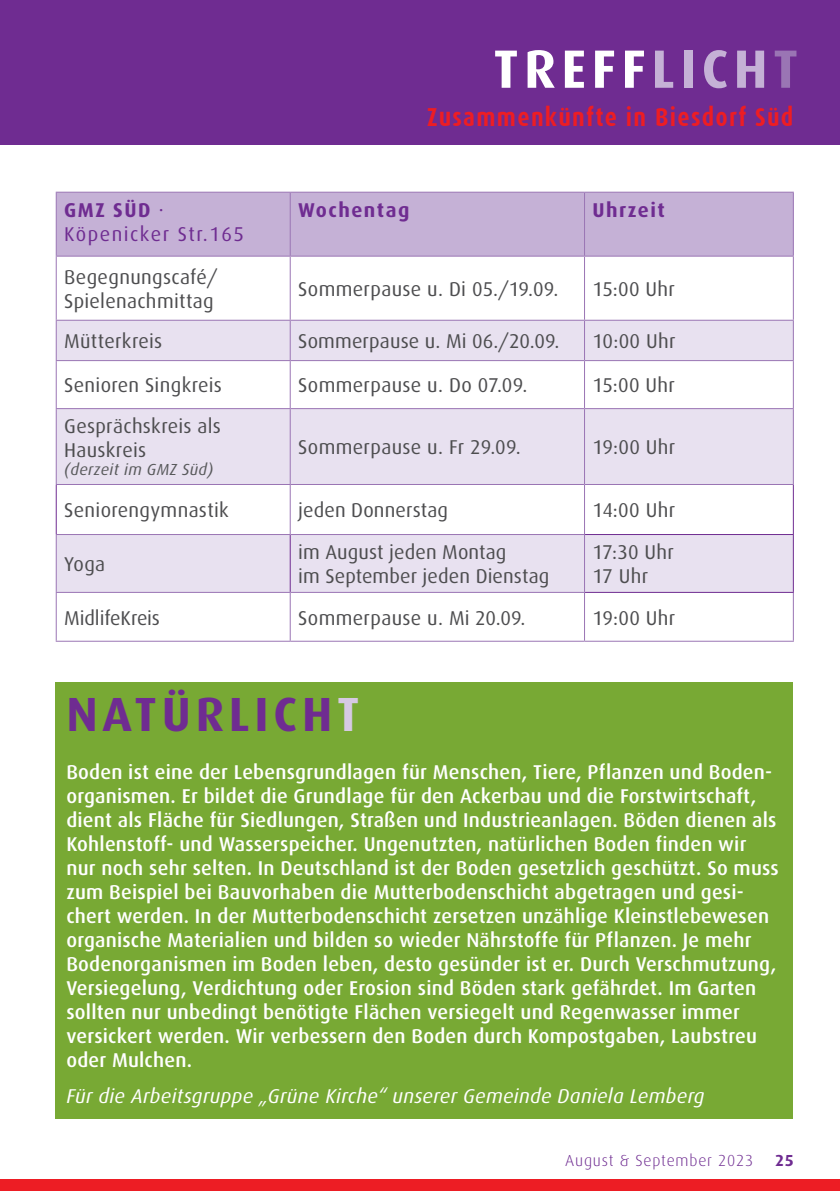
<style>
.page{position:relative;width:840px;height:1191px;background:#fff}
.page>*{position:absolute;margin:0;border:0;box-sizing:border-box;transform-origin:0 0}
.t1{font:700 54px "Dax";letter-spacing:.1em;color:#c5b1d6}
.t2{font:700 54px "Dax";color:#fff}
.t3{font:700 48px "Dax";letter-spacing:.1em;color:#6f2c91}
.t4{font:700 26px "Dax Condensed";letter-spacing:.05em;color:#ed1d24}
.t5{font:500 20px/24px "Dax";letter-spacing:.01em;color:#fff}
.t6{font:20px/24px "Dax";letter-spacing:.01em;color:#4d4d4f}
.t7{font:italic 20px "Dax";letter-spacing:.015em;color:#fff}
.t8{font:20px/24px "Dax";letter-spacing:.075em;color:#6f2c91}
.t9{font:700 20px "Dax";color:#6f2c91}
.t10{font:20px "Dax";letter-spacing:-.01em;color:#4d4d4f}
.t11{font:300 16px "Dax";letter-spacing:.05em;color:#6f2c91}
.t12{font:italic 16px "Dax";letter-spacing:.025em;color:#58595b}
.t13{font:700 16px "Dax";color:#6f2c91}
.s1{color:#fff}
.s2{color:#9a75b4}
.s3{font-weight:700}
.s4{color:#d6c9e3}
</style>
<div class="page">
<div style="left:0;top:1179px;width:839px;height:12px;background:#ed1d24"></div>
<div style="left:0;top:0;width:839px;height:145px;background:#6f2c91"></div>
<div style="left:55px;top:681px;width:737px;height:437px;background:#78a934"></div>
<div style="left:57px;top:193px;width:735px;height:63px;background:#c5b1d6"></div>
<svg style="left:57px;top:321px;width:735px;height:271px;fill:#e8e1f0"></svg>
<hr style="left:56px;top:593px;width:1px;height:47px;background:#9a75b4">
<hr style="left:289px;top:593px;width:1px;height:47px;background:#9a75b4">
<hr style="left:583px;top:593px;width:1px;height:47px;background:#9a75b4">
<hr style="left:792px;top:593px;width:1px;height:47px;background:#9a75b4">
<hr style="left:56px;top:640px;width:234px;height:1px;background:#9a75b4">
<hr style="left:290px;top:640px;width:294px;height:1px;background:#9a75b4">
<hr style="left:584px;top:640px;width:209px;height:1px;background:#9a75b4">
<hr style="left:56px;top:192px;width:234px;height:1px;background:#9a75b4">
<hr style="left:56px;top:193px;width:1px;height:63px;background:#9a75b4">
<hr style="left:290px;top:192px;width:294px;height:1px;background:#9a75b4">
<hr style="left:289px;top:193px;width:1px;height:63px;background:#9a75b4">
<hr style="left:584px;top:192px;width:209px;height:1px;background:#9a75b4">
<hr style="left:583px;top:193px;width:1px;height:63px;background:#9a75b4">
<hr style="left:792px;top:193px;width:1px;height:63px;background:#9a75b4">
<hr style="left:56px;top:256px;width:234px;height:1px;background:#9a75b4">
<hr style="left:56px;top:257px;width:1px;height:63px;background:#9a75b4">
<hr style="left:290px;top:256px;width:294px;height:1px;background:#9a75b4">
<hr style="left:289px;top:257px;width:1px;height:63px;background:#9a75b4">
<hr style="left:584px;top:256px;width:209px;height:1px;background:#9a75b4">
<hr style="left:583px;top:257px;width:1px;height:63px;background:#9a75b4">
<hr style="left:792px;top:257px;width:1px;height:63px;background:#9a75b4">
<hr style="left:56px;top:320px;width:234px;height:1px;background:#9a75b4">
<hr style="left:56px;top:321px;width:1px;height:39px;background:#9a75b4">
<hr style="left:290px;top:320px;width:294px;height:1px;background:#9a75b4">
<hr style="left:289px;top:321px;width:1px;height:39px;background:#9a75b4">
<hr style="left:584px;top:320px;width:209px;height:1px;background:#9a75b4">
<hr style="left:583px;top:321px;width:1px;height:39px;background:#9a75b4">
<hr style="left:792px;top:321px;width:1px;height:39px;background:#9a75b4">
<hr style="left:56px;top:361px;width:1px;height:47px;background:#9a75b4">
<hr style="left:289px;top:361px;width:1px;height:47px;background:#9a75b4">
<hr style="left:583px;top:361px;width:1px;height:47px;background:#9a75b4">
<hr style="left:792px;top:361px;width:1px;height:47px;background:#9a75b4">
<hr style="left:289px;top:485px;width:1px;height:49px;background:#9a75b4">
<hr style="left:583px;top:485px;width:1px;height:49px;background:#9a75b4">
<hr style="left:56px;top:485px;width:1px;height:49px;background:#6f2c91">
<hr style="left:792px;top:485px;width:1px;height:49px;background:#6f2c91">
<hr style="left:289px;top:535px;width:1px;height:57px;background:#6f2c91">
<hr style="left:584px;top:534px;width:209px;height:1px;background:#6f2c91">
<hr style="left:792px;top:535px;width:1px;height:57px;background:#6f2c91">
<hr style="left:584px;top:592px;width:209px;height:1px;background:#6f2c91">
<hr style="left:56px;top:360px;width:234px;height:1px;background:#9a75b4">
<hr style="left:290px;top:360px;width:294px;height:1px;background:#9a75b4">
<hr style="left:584px;top:360px;width:209px;height:1px;background:#9a75b4">
<hr style="left:56px;top:408px;width:234px;height:1px;background:#9a75b4">
<hr style="left:56px;top:409px;width:1px;height:75px;background:#9a75b4">
<hr style="left:290px;top:408px;width:294px;height:1px;background:#9a75b4">
<hr style="left:289px;top:409px;width:1px;height:75px;background:#9a75b4">
<hr style="left:584px;top:408px;width:209px;height:1px;background:#9a75b4">
<hr style="left:583px;top:409px;width:1px;height:75px;background:#9a75b4">
<hr style="left:792px;top:409px;width:1px;height:75px;background:#9a75b4">
<hr style="left:56px;top:484px;width:234px;height:1px;background:#9a75b4">
<hr style="left:290px;top:484px;width:294px;height:1px;background:#9a75b4">
<hr style="left:584px;top:484px;width:209px;height:1px;background:#9a75b4">
<hr style="left:56px;top:534px;width:234px;height:1px;background:#9a75b4">
<hr style="left:56px;top:535px;width:1px;height:57px;background:#9a75b4">
<hr style="left:290px;top:534px;width:294px;height:1px;background:#9a75b4">
<hr style="left:583px;top:535px;width:1px;height:57px;background:#9a75b4">
<hr style="left:56px;top:592px;width:234px;height:1px;background:#9a75b4">
<hr style="left:290px;top:592px;width:294px;height:1px;background:#9a75b4">
<h1 class="t2" style="left:493px;top:39px;width:31px">TRE</h1>
<h1 class="t1" style="left:591px;top:39px;width:208px"><span class="s1">FF</span>lich<span class="s2">t</span></h1>
<h3 class="t4" style="left:427px;top:103px;width:368px">Zusammenkünfte in Biesdorf Süd</h3>
<p class="t8" style="left:64px;top:198px;width:181px;text-indent:49px"><span class="s3">Süd</span> ·<br>Köpenicker Str.165</p>
<p class="t9" style="left:298px;top:199px;width:112px">Wochentag</p>
<p class="t9" style="left:592px;top:199px;width:74px">Uhrzeit</p>
<p class="t6" style="left:64px;top:265px;width:155px">Begegnungscafé/<br>Spielenachmittag</p>
<p class="t9" style="left:64px;top:199px;width:15px">GMZ</p>
<p class="t6" style="left:298px;top:277px;width:261px">Sommerpause u. Di 05./19.09.</p>
<p class="t6" style="left:592px;top:277px;width:84px">15:00 Uhr</p>
<p class="t6" style="left:64px;top:329px;width:99px">Mütterkreis</p>
<p class="t6" style="left:298px;top:329px;width:262px">Sommerpause u. Mi 06./20.09.</p>
<p class="t6" style="left:592px;top:329px;width:85px">10:00 Uhr</p>
<p class="t6" style="left:64px;top:374px;width:159px">Senioren Singkreis</p>
<p class="t6" style="left:298px;top:374px;width:230px">Sommerpause u. Do 07.09.</p>
<p class="t6" style="left:592px;top:374px;width:84px">15:00 Uhr</p>
<p class="t6" style="left:64px;top:415px;width:158px">Gesprächskreis als<br>Hauskreis</p>
<p class="t12" style="left:64px;top:461px;width:151px">(derzeit im GMZ Süd)</p>
<p class="t6" style="left:298px;top:436px;width:224px">Sommerpause u. Fr 29.09.</p>
<p class="t6" style="left:592px;top:436px;width:84px">19:00 Uhr</p>
<p class="t6" style="left:64px;top:498px;width:166px">Seniorengymnastik</p>
<p class="t6" style="left:298px;top:498px;width:151px">jeden Donnerstag</p>
<p class="t6" style="left:592px;top:498px;width:84px">14:00 Uhr</p>
<p class="t6" style="left:64px;top:552px;width:42px">Yoga</p>
<p class="t6" style="left:298px;top:540px;width:252px">im August jeden Montag<br>im September jeden Dienstag</p>
<p class="t6" style="left:592px;top:540px;width:83px">17:30 Uhr<br>17 Uhr</p>
<p class="t10" style="left:64px;top:606px;width:97px">MidlifeKreis</p>
<p class="t6" style="left:298px;top:606px;width:229px">Sommerpause u. Mi 20.09.</p>
<p class="t6" style="left:592px;top:606px;width:84px">19:00 Uhr</p>
<h2 class="t3" style="left:66px;top:687px;width:294px">Natürlich<span class="s4">t</span></h2>
<p class="t5" style="left:66px;top:760px;width:713px">Boden ist eine der Lebensgrundlagen für Menschen, Tiere, Pflanzen und Boden&shy;organismen. Er bildet die Grundlage für den Ackerbau und die Forstwirtschaft, dient als Fläche für Siedlungen, Straßen und Industrieanlagen. Böden dienen als Kohlenstoff- und Wasserspeicher. Ungenutzten, natürlichen Boden finden wir nur noch sehr selten. In Deutschland ist der Boden gesetzlich geschützt. So muss zum Beispiel bei Bauvorhaben die Mutterbodenschicht abgetragen und gesi&shy;chert werden. In der Mutterbodenschicht zersetzen unzählige Kleinstlebewesen organische Materialien und bilden so wieder Nährstoffe für Pflanzen. Je mehr Bodenorganismen im Boden leben, desto gesünder ist er. Durch Verschmutzung, Versiegelung, Verdichtung oder Erosion sind Böden stark gefährdet. Im Garten sollten nur unbedingt benötigte Flächen versiegelt und Regenwasser immer versickert werden. Wir verbessern den Boden durch Kompostgaben, Laubstreu oder Mulchen.</p>
<p class="t7" style="left:66px;top:1084px;width:639px">Für die Arbeitsgruppe „Grüne Kirche“ unserer Gemeinde Daniela Lemberg</p>
<p class="t11" style="left:565px;top:1151px;width:189px">August &amp; September 2023</p>
<p class="t13" style="left:774px;top:1151px;width:20px">25</p>
</div>
